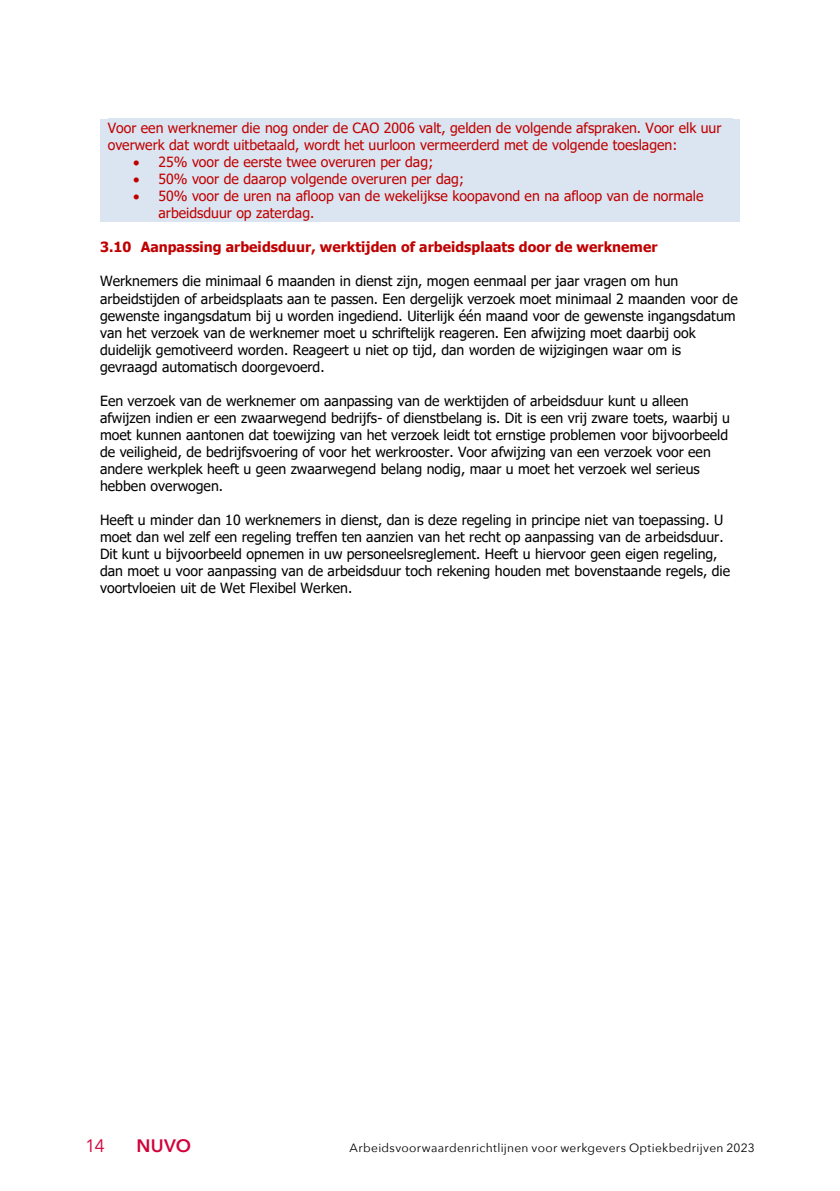
<style>
.page{position:relative;width:840px;height:1191px;background:#fff}
.page>*{position:absolute;margin:0;border:0;box-sizing:border-box;transform-origin:0 0}
.t1{font:600 18px "Avenir Next";color:#d0043c}
.t2{font:18px "Avenir Next";color:#d0043c}
.t3{font:14px/17px "Tahoma";color:#000}
.t4{font:14px/17px "Tahoma";color:#c00000}
.t5{font:700 14px "Tahoma";color:#c00000}
.t6{font:12px "Avenir Next";letter-spacing:.025em;color:#000}
</style>
<div class="page">
<div style="left:100px;top:119px;width:639px;height:102px;background:#dbe5f1"></div>
<p class="t4" style="left:108px;top:120px;width:615px">Voor een werknemer die nog onder de CAO 2006 valt, gelden de volgende afspraken. Voor elk uur overwerk dat wordt uitbetaald, wordt het uurloon vermeerderd met de volgende toeslagen:</p>
<p class="t4" style="left:133px;top:154px;width:301px">• 25% voor de eerste twee overuren per dag;</p>
<p class="t4" style="left:133px;top:172px;width:332px">• 50% voor de daarop volgende overuren per dag;</p>
<p class="t4" style="left:158px;top:189px;width:546px;text-indent:-25px">• 50% voor de uren na afloop van de wekelijkse koopavond en na afloop van de normale arbeidsduur op zaterdag.</p>
<p class="t5" style="left:100px;top:237px;width:558px">3.10 Aanpassing arbeidsduur, werktijden of arbeidsplaats door de werknemer</p>
<p class="t3" style="left:100px;top:274px;width:638px">Werknemers die minimaal 6 maanden in dienst zijn, mogen eenmaal per jaar vragen om hun arbeidstijden of arbeidsplaats aan te passen. Een dergelijk verzoek moet minimaal 2 maanden voor de gewenste ingangsdatum bij u worden ingediend. Uiterlijk één maand voor de gewenste ingangsdatum van het verzoek van de werknemer moet u schriftelijk reageren. Een afwijzing moet daarbij ook duidelijk gemotiveerd worden. Reageert u niet op tijd, dan worden de wijzigingen waar om is gevraagd automatisch doorgevoerd.</p>
<p class="t3" style="left:100px;top:393px;width:631px">Een verzoek van de werknemer om aanpassing van de werktijden of arbeidsduur kunt u alleen afwijzen indien er een zwaarwegend bedrijfs- of dienstbelang is. Dit is een vrij zware toets, waarbij u moet kunnen aantonen dat toewijzing van het verzoek leidt tot ernstige problemen voor bijvoorbeeld de veiligheid, de bedrijfsvoering of voor het werkrooster. Voor afwijzing van een verzoek voor een andere werkplek heeft u geen zwaarwegend belang nodig, maar u moet het verzoek wel serieus hebben overwogen.</p>
<p class="t3" style="left:100px;top:512px;width:631px">Heeft u minder dan 10 werknemers in dienst, dan is deze regeling in principe niet van toepassing. U moet dan wel zelf een regeling treffen ten aanzien van het recht op aanpassing van de arbeidsduur.<br>Dit kunt u bijvoorbeeld opnemen in uw personeelsreglement. Heeft u hiervoor geen eigen regeling, dan moet u voor aanpassing van de arbeidsduur toch rekening houden met bovenstaande regels, die voortvloeien uit de Wet Flexibel Werken.</p>
<p class="t2" style="left:85px;top:1130px;width:21px">14</p>
<p class="t1" style="left:136px;top:1130px;width:56px">NUVO</p>
<p class="t6" style="left:349px;top:1137px;width:406px">Arbeidsvoorwaardenrichtlijnen voor werkgevers Optiekbedrijven 2023</p>
</div>
